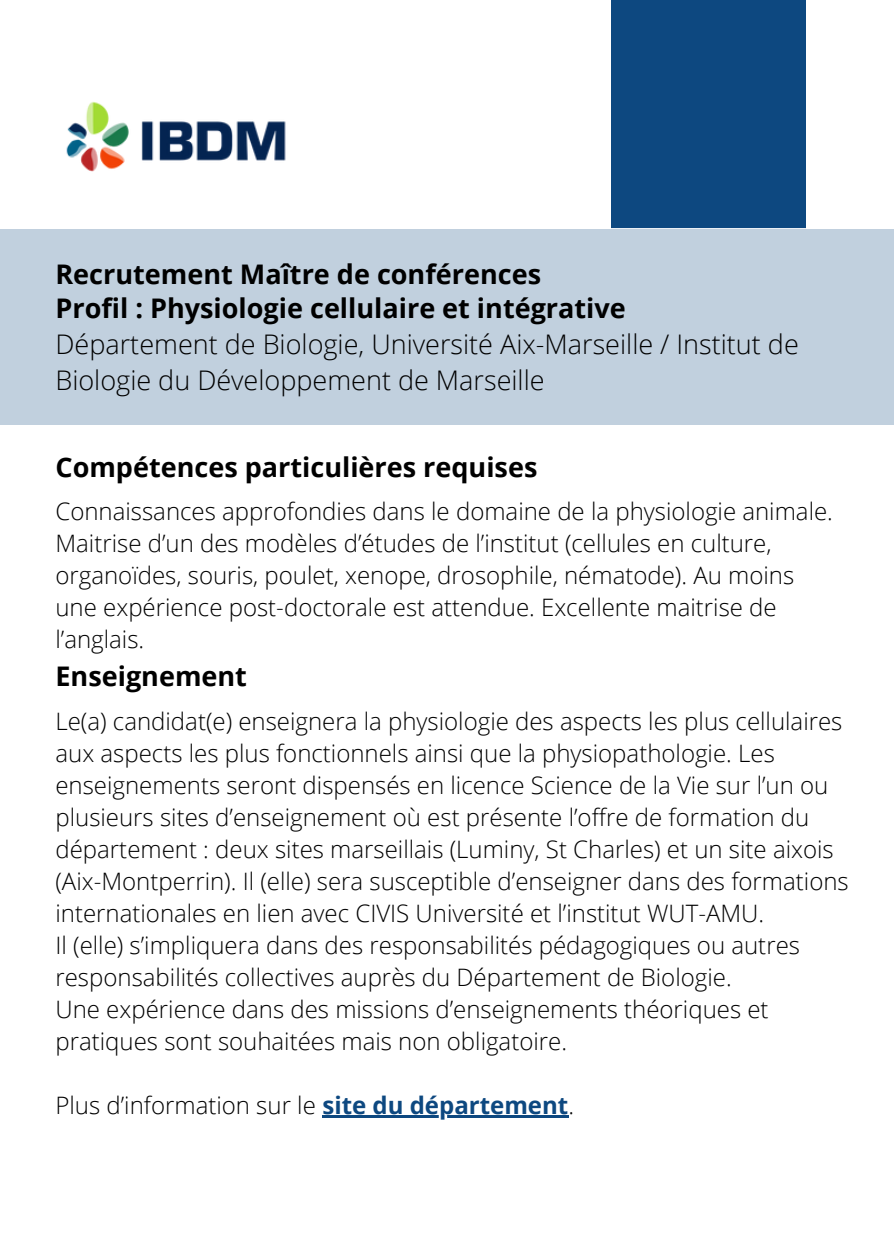
<style>
.page{position:relative;width:894px;height:1258px;background:#fff}
.page>*{position:absolute;margin:0;border:0;box-sizing:border-box;transform-origin:0 0}
.t1{font:700 27px "Open Sans";color:#000}
.t2{font:300 27px/36px "Open Sans";color:#000}
.t3{font:300 24px/32.1px "Open Sans";color:#000}
.s1{font-weight:700;color:#0d4880}
</style>
<div class="page">
<div style="left:611px;top:0;width:194px;height:228px;background:#0d4880"></div>
<img style="left:66px;top:101px;width:220px;height:71px">
<div style="left:0;top:229px;width:893px;height:196px;background:#c1d0de"></div>
<hr style="left:322px;top:1116px;width:246px;height:2px;background:#0d4880">
<p class="t1" style="left:55px;top:255px;width:487px">Recrutement Maître de conférences</p>
<p class="t1" style="left:55px;top:289px;width:571px">Profil : Physiologie cellulaire et intégrative</p>
<p class="t2" style="left:55px;top:325px;width:744px">Département de Biologie, Université Aix-Marseille / Institut de<br>Biologie du Développement de Marseille</p>
<p class="t1" style="left:55px;top:448px;width:483px">Compétences particulières requises</p>
<p class="t3" style="left:55px;top:494px;width:778px">Connaissances approfondies dans le domaine de la physiologie animale.<br>Maitrise d’un des modèles d’études de l’institut (cellules en culture, organoïdes, souris, poulet, xenope, drosophile, nématode). Au moins une expérience post-doctorale est attendue. Excellente maitrise de l’anglais.</p>
<p class="t1" style="left:55px;top:657px;width:193px">Enseignement</p>
<p class="t3" style="left:55px;top:704px;width:794px">Le(a) candidat(e) enseignera la physiologie des aspects les plus cellulaires aux aspects les plus fonctionnels ainsi que la physiopathologie. Les enseignements seront dispensés en licence Science de la Vie sur l’un ou plusieurs sites d’enseignement où est présente l’offre de formation du département : deux sites marseillais (Luminy, St Charles) et un site aixois (Aix-Montperrin). Il (elle) sera susceptible d’enseigner dans des formations internationales en lien avec CIVIS Université et l’institut WUT-AMU.</p>
<p class="t3" style="left:55px;top:928px;width:745px">Il (elle) s’impliquera dans des responsabilités pédagogiques ou autres responsabilités collectives auprès du Département de Biologie.</p>
<p class="t3" style="left:55px;top:992px;width:714px">Une expérience dans des missions d’enseignements théoriques et pratiques sont souhaitées mais non obligatoire.</p>
<p class="t3" style="left:55px;top:1088px;width:520px">Plus d’information sur le <span class="s1">site du département</span>.</p>
</div>
